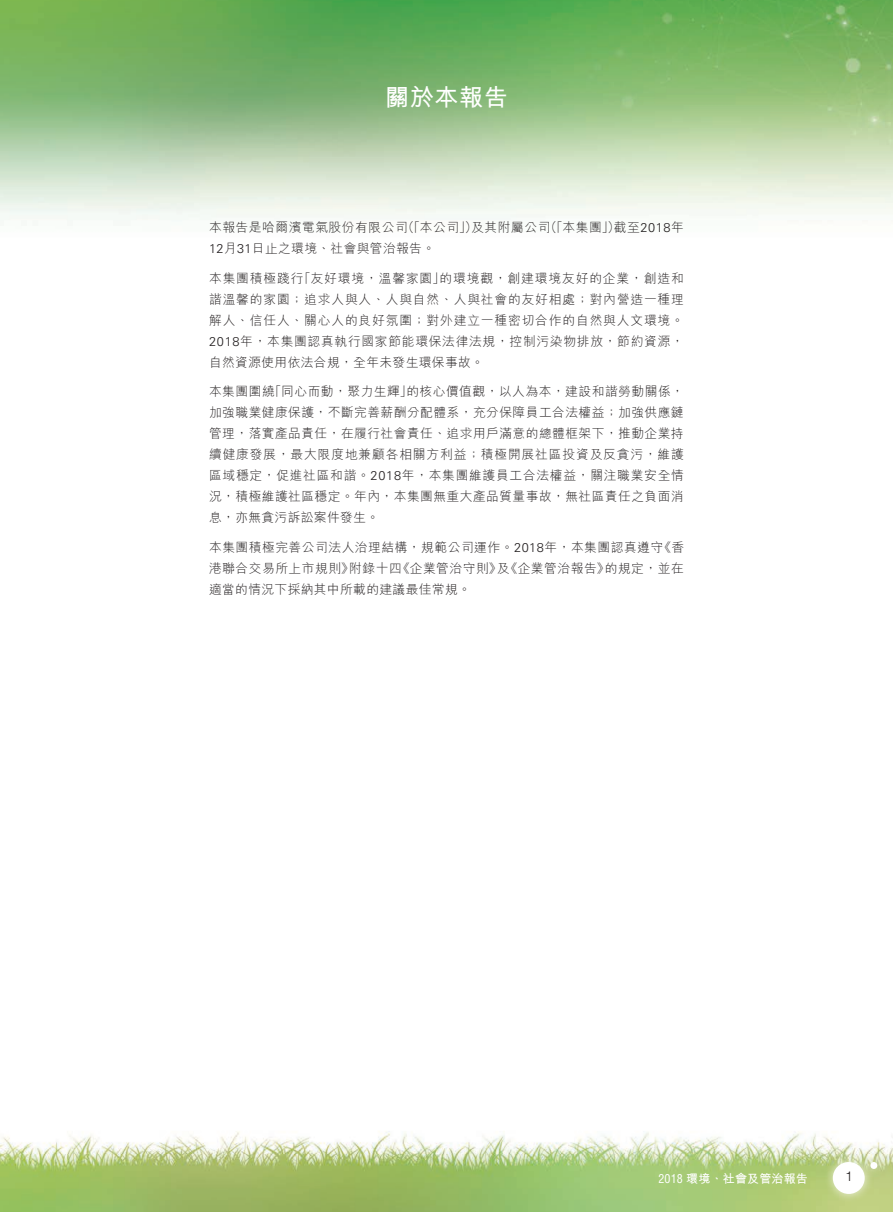
<style>
.page{position:relative;width:893px;height:1212px;background:#fff}
.page>*{position:absolute;margin:0;border:0;box-sizing:border-box;transform-origin:0 0}
.t1{font:700 24px "M Hei HK";letter-spacing:.03em;color:#fff}
.t2{font:300 13.5px "Helvetica LT Std";color:#231f20}
.t3{font:300 12.75px/21px "M Hei HK";letter-spacing:.035em;color:#231f20;text-align:justify}
.t4{font:700 12px "M Hei HK";letter-spacing:.015em;color:#fff}
.s1{font-family:"Univers LT Std"}
.s2{font-family:"Helvetica LT Std";font-weight:400;font-stretch:condensed}
</style>
<div class="page">
<img style="left:0;top:0;width:893px;height:1212px">
<div style="left:823px;top:1152px;width:51px;height:51px;background:#fff;opacity:.75"></div>
<div style="left:833px;top:1162px;width:32px;height:32px;background:#fff;border-radius:50%"></div>
<div style="left:861px;top:1153px;width:25px;height:25px;background:#fff;opacity:.75"></div>
<div style="left:870px;top:1162px;width:7px;height:7px;background:#fff;border-radius:50%"></div>
<h1 class="t1" style="left:385px;top:80px;width:124px">關於本報告</h1>
<p class="t3" style="left:209px;top:217px;width:476px">本報告是哈爾濱電氣股份有限公司（「本公司」）及其附屬公司（「本集團」）截至<span class="s1">2018</span>年<br><span class="s1">12</span>月<span class="s1">31</span>日止之環境、社會與管治報告。</p>
<p class="t3" style="left:209px;top:267px;width:476px">本集團積極踐行「友好環境，溫馨家園」的環境觀，創建環境友好的企業，創造和諧溫馨的家園；追求人與人、人與自然、人與社會的友好相處；對內營造一種理解人、信任人、關心人的良好氛圍；對外建立一種密切合作的自然與人文環境。<span class="s1">2018</span>年，本集團認真執行國家節能環保法律法規，控制污染物排放，節約資源，自然資源使用依法合規，全年未發生環保事故。</p>
<p class="t3" style="left:209px;top:381px;width:476px">本集團圍繞「同心而動，聚力生輝」的核心價值觀，以人為本，建設和諧勞動關係，加強職業健康保護，不斷完善薪酬分配體系，充分保障員工合法權益；加強供應鏈管理，落實產品責任，在履行社會責任、追求用戶滿意的總體框架下，推動企業持續健康發展，最大限度地兼顧各相關方利益；積極開展社區投資及反貪污，維護區域穩定，促進社區和諧。<span class="s1">2018</span>年，本集團維護員工合法權益，關注職業安全情況，積極維護社區穩定。年內，本集團無重大產品質量事故，無社區責任之負面消息，亦無貪污訴訟案件發生。</p>
<p class="t3" style="left:209px;top:536px;width:476px">本集團積極完善公司法人治理結構，規範公司運作。<span class="s1">2018</span>年，本集團認真遵守《香港聯合交易所上市規則》附錄十四《企業管治守則》及《企業管治報告》的規定，並在適當的情況下採納其中所載的建議最佳常規。</p>
<p class="t4" style="left:658px;top:1169px;width:151px"><span class="s2">2018</span> 環境、社會及管治報告</p>
<p class="t2" style="left:845px;top:1168px;width:9px">1</p>
</div>
